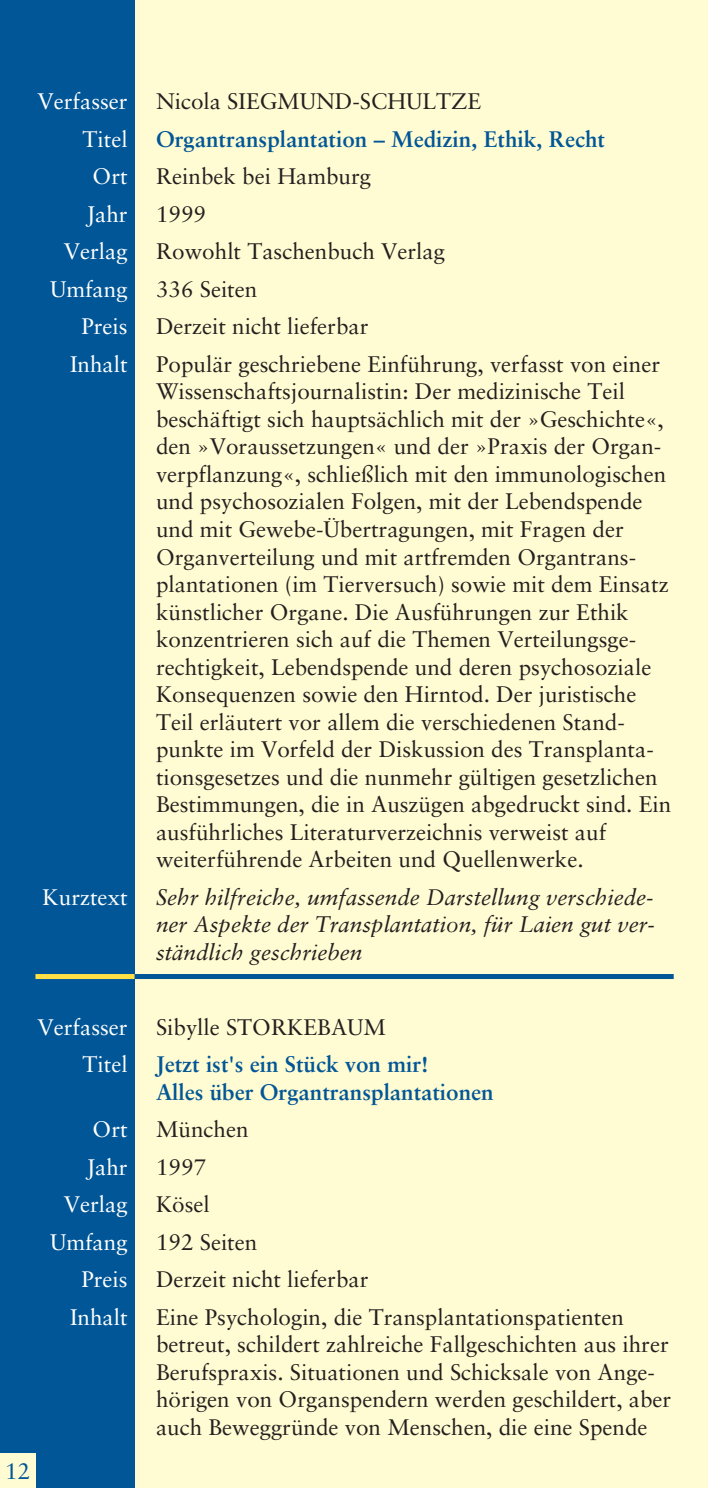
<style>
.page{position:relative;width:708px;height:1488px;background:#fffbd2}
.page>*{position:absolute;margin:0;border:0;box-sizing:border-box;transform-origin:0 0}
.t1{font:22.5px/27.5px "Sabon";color:#231f1f}
.t2{font:italic 22.5px/27.5px "Sabon";color:#231f1f;text-align:justify}
.t3{font:700 22.5px/27.5px "Sabon";color:#005696}
.t4{font:22.5px/37.5px "Sabon";color:#fff;text-align:right}
.t5{font:22.5px "Sabon";color:#005696}
</style>
<div class="page">
<div style="left:0;top:0;width:135px;height:1488px;background:#005696"></div>
<div style="left:35px;top:974px;width:100px;height:5px;background:#ffe045"></div>
<div style="left:135px;top:974px;width:538px;height:5px;background:#005696"></div>
<div style="left:0;top:1453px;width:35px;height:35px;background:#fffbd2"></div>
<p class="t4" style="left:38px;top:85px;width:91px">Verfasser<br>Titel<br>Ort<br>Jahr<br>Verlag<br>Umfang<br>Preis<br>Inhalt</p>
<p class="t4" style="left:43px;top:880px;width:86px">Kurztext</p>
<p class="t4" style="left:38px;top:1010px;width:91px">Verfasser<br>Titel</p>
<p class="t4" style="left:50px;top:1112px;width:79px">Ort<br>Jahr<br>Verlag<br>Umfang<br>Preis<br>Inhalt</p>
<p class="t5" style="left:5px;top:1462px;width:27px">12</p>
<p class="t1" style="left:156px;top:90px;width:326px">Nicola SIEGMUND-SCHULTZE</p>
<p class="t3" style="left:156px;top:127px;width:450px">Organtransplantation – Medizin, Ethik, Recht</p>
<p class="t1" style="left:156px;top:160px;width:505px;line-height:37.5px">Reinbek bei Hamburg<br>1999<br>Rowohlt Taschenbuch Verlag<br>336 Seiten<br>Derzeit nicht lieferbar<br>Populär geschriebene Einführung, verfasst von einer</p>
<p class="t1" style="left:156px;top:380px;width:516px">Wissenschaftsjournalistin: Der medizinische Teil beschäftigt sich hauptsächlich mit der »Geschichte«, den »Voraussetzungen« und der »Praxis der Organ&shy;verpflanzung«, schließlich mit den immunologischen und psychosozialen Folgen, mit der Lebendspende und mit Gewebe-Übertragungen, mit Fragen der Organverteilung und mit artfremden Organtrans&shy;plantationen (im Tierversuch) sowie mit dem Einsatz künstlicher Organe. Die Ausführungen zur Ethik konzentrieren sich auf die Themen Verteilungsge&shy;rechtigkeit, Lebendspende und deren psychosoziale Konsequenzen sowie den Hirntod. Der juristische Teil erläutert vor allem die verschiedenen Stand&shy;punkte im Vorfeld der Diskussion des Transplanta&shy;tionsgesetzes und die nunmehr gültigen gesetzlichen Bestimmungen, die in Auszügen abgedruckt sind. Ein ausführliches Literaturverzeichnis verweist auf weiterführende Arbeiten und Quellenwerke.</p>
<p class="t2" style="left:156px;top:885px;width:500px">Sehr hilfreiche, umfassende Darstellung verschiede&shy;ner Aspekte der Transplantation, für Laien gut ver&shy;ständlich geschrieben</p>
<p class="t1" style="left:156px;top:1015px;width:231px">Sibylle STORKEBAUM</p>
<p class="t3" style="left:156px;top:1052px;width:339px">Jetzt ist's ein Stück von mir!<br>Alles über Organtransplantationen</p>
<p class="t1" style="left:156px;top:1112px;width:469px;line-height:37.5px">München<br>1997<br>Kösel<br>192 Seiten<br>Derzeit nicht lieferbar<br>Eine Psychologin, die Transplantationspatienten</p>
<p class="t1" style="left:156px;top:1332px;width:517px">betreut, schildert zahlreiche Fallgeschichten aus ihrer Berufspraxis. Situationen und Schicksale von Ange&shy;hörigen von Organspendern werden geschildert, aber auch Beweggründe von Menschen, die eine Spende</p>
</div>
